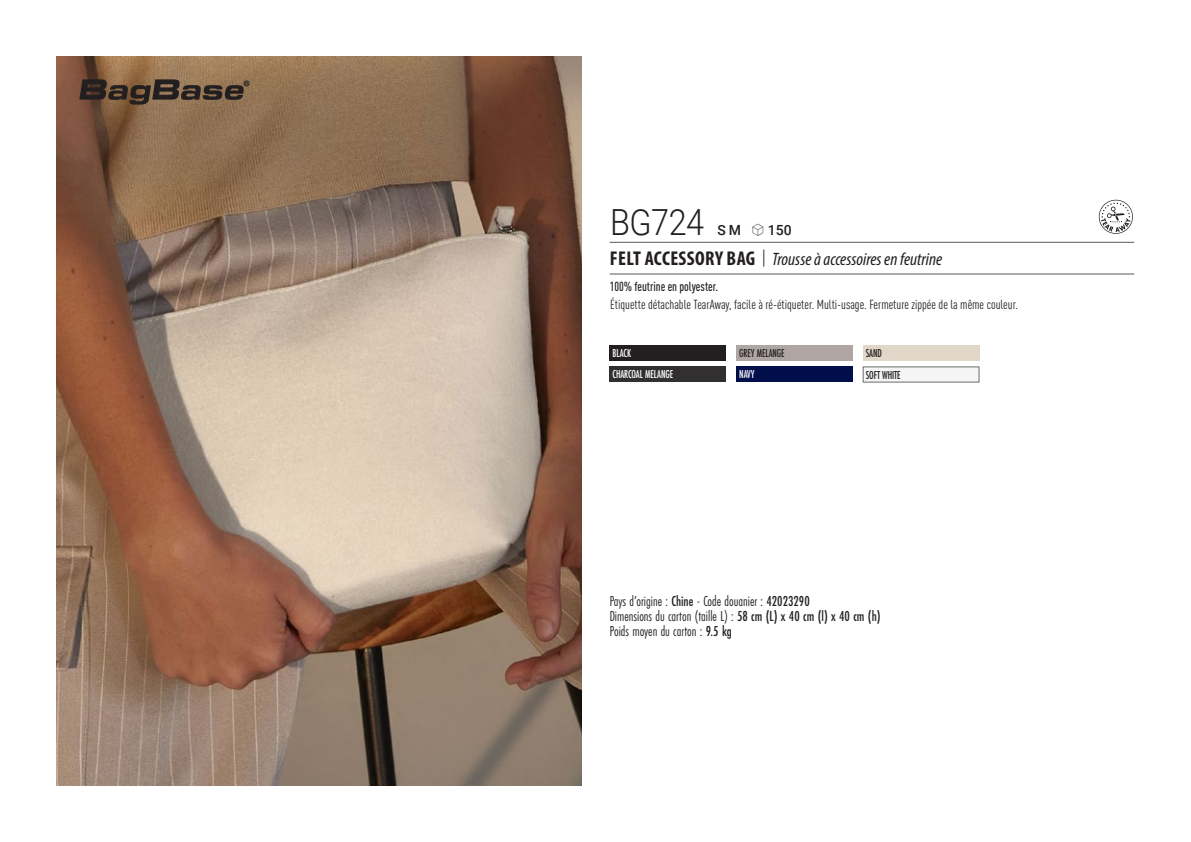
<style>
.page{position:relative;width:1191px;height:842px;background:#fff}
.page>*{position:absolute;margin:0;border:0;box-sizing:border-box;transform-origin:0 0}
.t1{font:300 36px "Roboto";letter-spacing:-.015em;color:#231f20;scale:.9 1}
.t2{font:italic 18px "Myriad Variable Concept";color:#231f20}
.t3{font:15px "Futura PT Cond";color:#231f20;scale:.95 1}
.t4{font:500 14px "Roboto";color:#231f20}
.t5{font:condensed 13px "DIN Pro";color:#231f20}
.grammage_2020{font:500 condensed 13px "DIN Pro";color:#231f20;scale:.95 1}
.Coloris_nuancier_bla{font:500 12px "Futura PT Cond";letter-spacing:-.01em;color:#fff;scale:.9 1}
.Coloris_nuancier{font:500 12px "Futura PT Cond";letter-spacing:-.01em;color:#231f20;scale:.9 1}
.s1{font-family:"Linotype Shapeshifter";font-weight:400;font-size:16px}
.s2{font-family:"Myriad Pro";font-weight:700;font-style:normal;font-stretch:condensed;font-size:20px}
.s3{font-family:"Roboto Condensed";font-weight:300;font-style:normal;font-size:20px}
.s4{font-weight:500}
</style>
<div class="page">
<img style="left:57px;top:57px;width:524px;height:728px">
<svg style="left:79px;top:79px;width:170px;height:26px;background:#5e4a39"></svg>
<div style="left:609px;top:345px;width:117px;height:16px;background:#231f20"></div>
<div style="left:609px;top:367px;width:117px;height:15px;background:#312f30"></div>
<div style="left:736px;top:345px;width:116px;height:16px;background:#afa5a3"></div>
<div style="left:736px;top:367px;width:116px;height:15px;background:#000e4c"></div>
<div style="left:863px;top:345px;width:116px;height:16px;background:#e1d7c9"></div>
<div style="left:863px;top:367px;width:116px;height:15px;background:#f5f5f6"></div>
<svg style="left:1098px;top:200px;width:34px;height:34px"></svg>
<hr style="left:609px;top:242px;width:525px;height:1px;background:#57585a">
<hr style="left:609px;top:274px;width:525px;height:1px;background:#57585a">
<p class="t1" style="left:610px;top:197px;width:106px">BG724</p>
<p class="t4" style="left:717px;top:220px;width:76px">S M <span class="s1">S</span> 150</p>
<p class="t2" style="left:610px;top:249px;width:334px"><span class="s2">FELT ACCESSORY BAG</span> <span class="s3">|</span> Trousse à accessoires en feutrine</p>
<p class="grammage_2020" style="left:609px;top:277px;width:116px">100% feutrine en polyester.</p>
<p class="t5" style="left:610px;top:295px;width:409px">Étiquette détachable TearAway, facile à ré-étiqueter. Multi-usage. Fermeture zippée de la même couleur.</p>
<p class="Coloris_nuancier_bla" style="left:612px;top:346px;width:22px">BLACK</p>
<p class="Coloris_nuancier_bla" style="left:612px;top:367px;width:69px">CHARCOAL MELANGE</p>
<p class="Coloris_nuancier" style="left:739px;top:346px;width:52px">GREY MELANGE</p>
<p class="Coloris_nuancier_bla" style="left:739px;top:367px;width:18px">NAVY</p>
<p class="Coloris_nuancier" style="left:866px;top:346px;width:19px">SAND</p>
<p class="Coloris_nuancier" style="left:866px;top:367px;width:40px">SOFT WHITE</p>
<p class="t3" style="left:609px;top:592px;width:212px">Pays d’origine : <span class="s4">Chine</span> - Code douanier : <span class="s4">42023290</span></p>
<p class="t3" style="left:609px;top:607px;width:287px">Dimensions du carton (taille L) : <span class="s4">58 cm (L) x 40 cm (l) x 40 cm (h)</span></p>
<p class="t3" style="left:609px;top:622px;width:130px">Poids moyen du carton : <span class="s4">9.5 kg</span></p>
</div>
